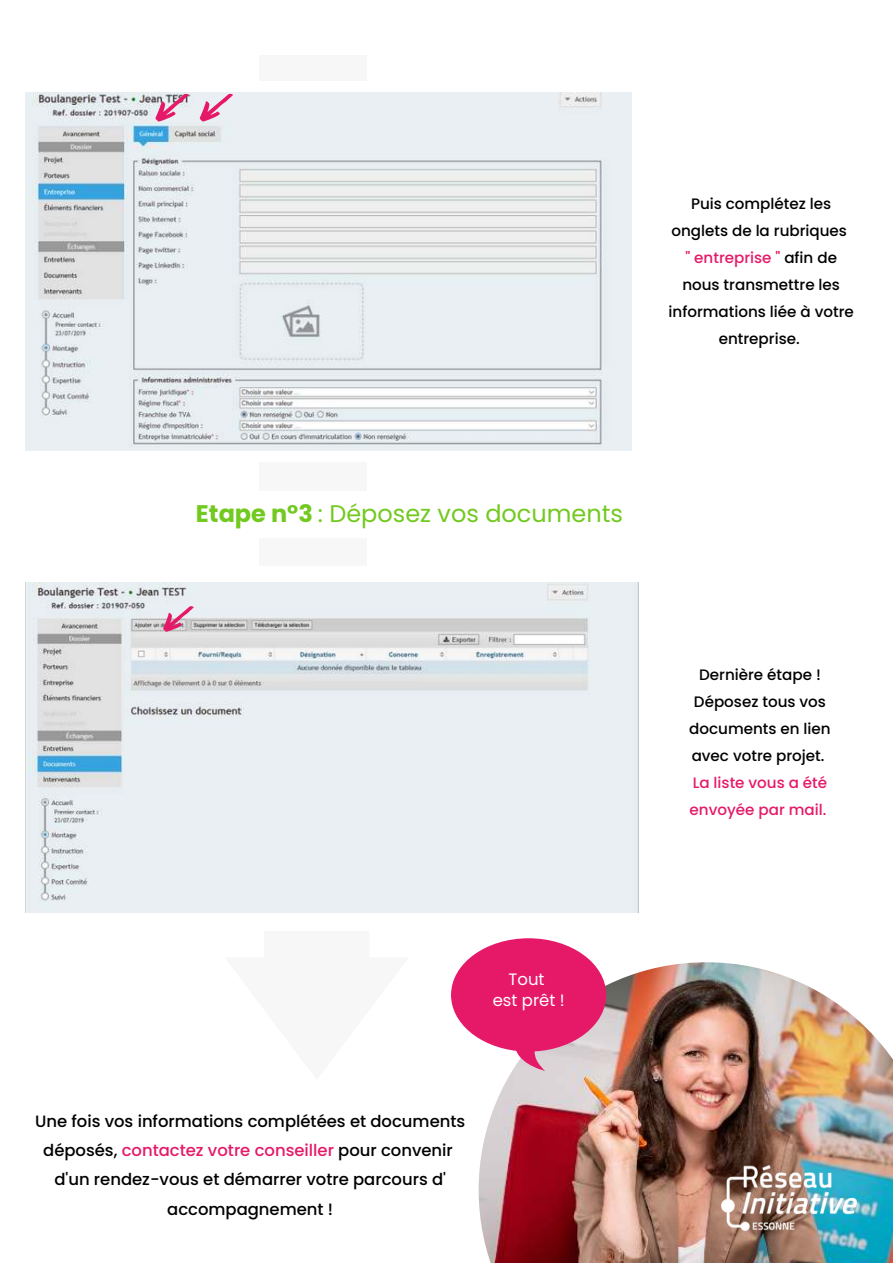
<style>
.page{position:relative;width:893px;height:1264px;background:#fff}
.page>*{position:absolute;margin:0;border:0;box-sizing:border-box;transform-origin:0 0}
.t1{font:24px "Poppins";color:#72c91f}
.t2{font:16.5px/21.3px "Poppins";color:#fff;text-align:center}
.t3{font:500 16.35px/29.2px "Poppins";color:#000;text-align:center}
.t4{font:500 15.15px/27px "Poppins";color:#000;text-align:center}
.t5{font:500 15.15px/27px "Poppins";color:#e51968}
.s1{color:#e51968}
.s2{font-weight:700}
</style>
<div class="page">
<div style="left:259px;top:55px;width:107px;height:686px;background:#f7f7f7"></div>
<div style="left:183px;top:82px;width:268px;height:380px;background:#fff"></div>
<img style="left:25px;top:93px;width:606px;height:357px">
<svg style="left:155px;top:93px;width:34px;height:29px"></svg>
<svg style="left:199px;top:93px;width:34px;height:29px"></svg>
<div style="left:198px;top:566px;width:268px;height:364px;background:#fff"></div>
<img style="left:25px;top:583px;width:613px;height:329px">
<svg style="left:163px;top:605px;width:31px;height:27px"></svg>
<div style="left:216px;top:491px;width:267px;height:46px;background:#fff"></div>
<img style="left:478px;top:962px;width:414px;height:300px">
<svg style="left:451px;top:938px;width:155px;height:132px"></svg>
<img style="left:721px;top:1165px;width:135px;height:65px">
<p class="t4" style="left:668px;top:191px;width:187px">Puis complétez les onglets de la rubriques<br><span class="s1">" entreprise "</span> afin de nous transmettre les informations liée à votre entreprise.</p>
<h1 class="t1" style="left:196px;top:499px;width:428px"><span class="s2">Etape n°3</span> : Déposez vos documents</h1>
<p class="t2" style="left:492px;top:968px;width:74px">Tout<br>est prêt !</p>
<p class="t3" style="left:35px;top:1106px;width:432px">Une fois vos informations complétées et documents déposés, <span class="s1">contactez votre conseiller</span> pour convenir d'un rendez-vous et démarrer votre parcours d' accompagnement !</p>
<p class="t4" style="left:689px;top:661px;width:143px">Dernière étape !<br>Déposez tous vos documents en lien avec votre projet.</p>
<p class="t5" style="left:689px;top:769px;width:139px">La liste vous a été envoyée par mail.</p>
</div>
